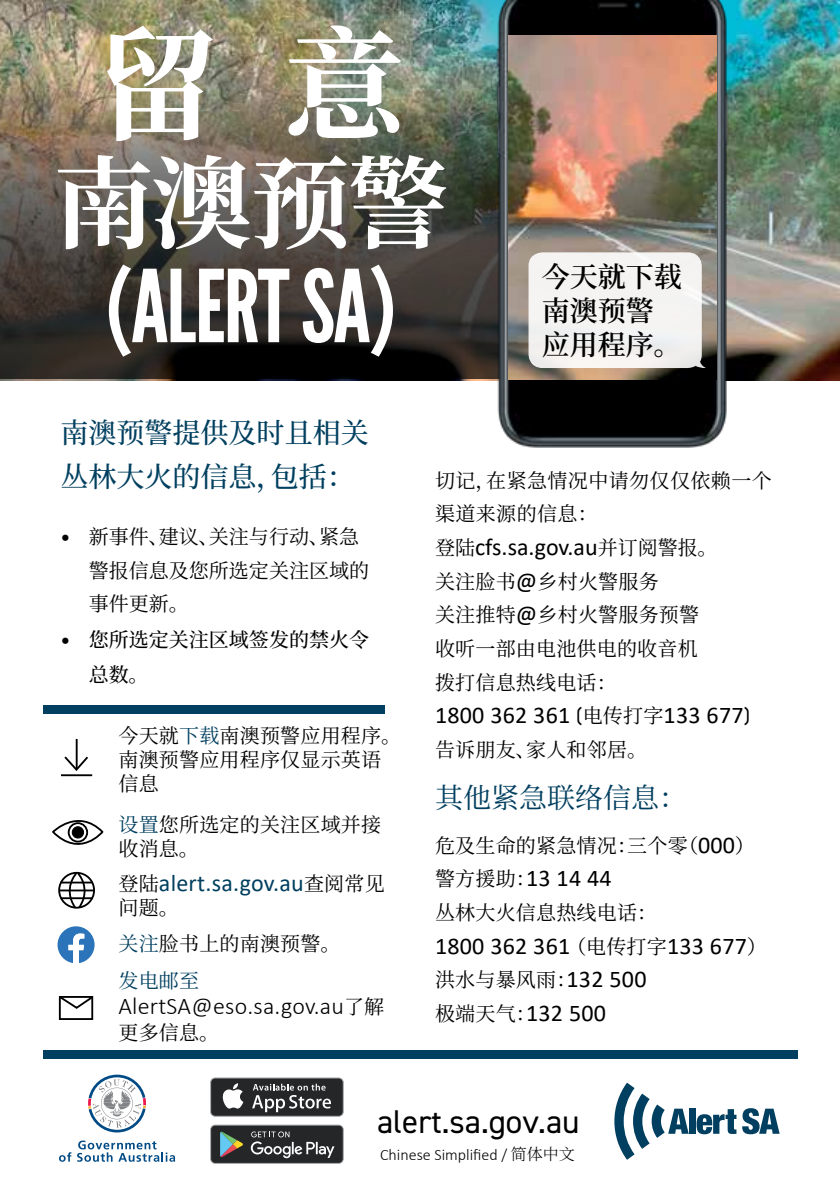
<style>
.page{position:relative;width:840px;height:1191px;background:#fff}
.page>*{position:absolute;margin:0;border:0;box-sizing:border-box;transform-origin:0 0}
.t1{font:700 122px "Noto Serif SC";color:#fff}
.t2{font:100px "League Gothic";letter-spacing:-.02em;color:#fff}
.t3{font:700 100px "Noto Serif SC";color:#fff}
.t4{font:33px "DIN2014";color:#000}
.t5{font:500 28px/44px "Noto Serif SC";color:#003f5f}
.t6{font:600 28px/34px "Noto Serif SC";color:#000}
.t7{font:28px "Noto Serif SC";color:#003f5f}
.t8{font:24px "Calibri";letter-spacing:.01em;color:#000}
.t9{font:300 24px "Calibri";letter-spacing:.01em;color:#000}
.t10{font:24px "Calibri";letter-spacing:.01em;color:#003f5f}
.t11{font:20px/33.6px "Noto Serif SC";letter-spacing:.01em;color:#000}
.t12{font:500 20px/35.4px "Noto Serif SC";color:#000}
.t13{font:20px "Noto Serif SC";color:#003f5f}
.t14{font:300 16px "Calibri";color:#000}
.s1{font-family:"Calibri"}
.s2{font-family:"Calibri";font-weight:400}
.s3{color:#003f5f}
.s4{font-family:"Noto Serif SC";font-size:20px;color:#000}
.s5{font-family:"Noto Serif SC";font-weight:400;font-size:20px}
.s6{font-family:"Noto Serif SC";font-size:20px}
.s7{font-family:"Calibri";font-size:24px}
.s8{font-family:"DIN2014";font-size:20px}
.s9{font-family:"Noto Serif SC"}
</style>
<div class="page">
<div style="left:689px;top:1108px;width:6px;height:25px;background:#003f5f"></div>
<svg style="left:696px;top:1108px;width:83px;height:26px"></svg>
<svg style="left:614px;top:1082px;width:74px;height:77px"></svg>
<svg style="left:88px;top:1074px;width:58px;height:58px"></svg>
<svg style="left:59px;top:1152px;width:12px;height:9px"></svg>
<svg style="left:77px;top:1140px;width:98px;height:21px"></svg>
<img style="left:0;top:0;width:839px;height:380px">
<svg style="left:0;top:85px;width:452px;height:294px;background:#514c43"></svg>
<img style="left:452px;top:0;width:311px;height:448px">
<img style="left:508px;top:35px;width:207px;height:345px">
<svg style="left:528px;top:252px;width:177px;height:116px"></svg>
<svg style="left:57px;top:926px;width:37px;height:37px"></svg>
<div style="left:58px;top:872px;width:37px;height:36px;border:2px solid #000;border-radius:50%"></div>
<svg style="left:62px;top:871px;width:30px;height:38px"></svg>
<hr style="left:59px;top:889px;width:35px;height:2px;background:#000">
<hr style="left:61px;top:881px;width:31px;height:2px;background:#000">
<hr style="left:61px;top:897px;width:31px;height:2px;background:#000">
<svg style="left:52px;top:820px;width:52px;height:25px"></svg>
<div style="left:68px;top:822px;width:20px;height:20px;border:2px solid #000;border-radius:50%"></div>
<div style="left:72px;top:826px;width:11px;height:12px;background:#000;border-radius:50%"></div>
<div style="left:72px;top:826px;width:12px;height:12px;border:1px solid #000;border-radius:50%"></div>
<div style="left:59px;top:996px;width:34px;height:24px;border:2px solid #000"></div>
<svg style="left:58px;top:996px;width:36px;height:14px"></svg>
<hr style="left:61px;top:774px;width:31px;height:2px;background:#000">
<hr style="left:76px;top:739px;width:2px;height:29px;background:#000">
<svg style="left:64px;top:754px;width:24px;height:17px"></svg>
<div style="left:43px;top:705px;width:342px;height:8px;background:#003f5f"></div>
<div style="left:43px;top:1050px;width:754px;height:9px;background:#003f5f"></div>
<svg style="left:210px;top:1077px;width:134px;height:87px"></svg>
<h1 class="t1" style="left:96px;top:17px;width:310px">留 意</h1>
<h2 class="t3" style="left:54px;top:147px;width:395px">南澳预警</h2>
<h2 class="t2" style="left:106px;top:247px;width:292px">(ALERT SA)</h2>
<h3 class="t6" style="left:541px;top:260px;width:141px">今天就下载南澳预警应用程序。</h3>
<h3 class="t5" style="left:60px;top:412px;width:309px">南澳预警提供及时且相关丛林大火的信息，包括：</h3>
<p class="t11" style="left:89px;top:520px;width:281px;text-indent:-28px"><span class="s1">•</span> 新事件、建议、关注与行动、紧急警报信息及您所选定关注区域的事件更新。</p>
<p class="t12" style="left:89px;top:622px;width:281px;text-indent:-28px"><span class="s2">•</span> 您所选定关注区域签发的禁火令总数。</p>
<p class="t11" style="left:118px;top:724px;width:284px;line-height:24px">今天就<span class="s3">下载</span>南澳预警应用程序。南澳预警应用程序仅显示英语信息</p>
<p class="t11" style="left:118px;top:813px;width:264px;line-height:24px"><span class="s3">设置</span>您所选定的关注区域并接收消息。</p>
<p class="t10" style="left:118px;top:866px;width:267px"><span class="s4">登陆</span>alert.sa.gov.au<span class="s4">查阅常见</span></p>
<p class="t11" style="left:118px;top:890px;width:223px;line-height:35.4px">问题。<br><span class="s3">关注</span>脸书上的南澳预警。</p>
<p class="t13" style="left:118px;top:969px;width:82px">发电邮至</p>
<p class="t9" style="left:118px;top:991px;width:267px">AlertSA@eso.sa.gov.au<span class="s5">了解</span></p>
<p class="t11" style="left:118px;top:1016px;width:102px">更多信息。</p>
<p class="t11" style="left:435px;top:464px;width:338px">切记，在紧急情况中请勿仅仅依赖一个渠道来源的信息：</p>
<p class="t8" style="left:435px;top:530px;width:284px"><span class="s6">登陆</span>cfs.sa.gov.au<span class="s6">并订阅警报。</span></p>
<p class="t11" style="left:435px;top:565px;width:265px">关注脸书<span class="s7">@</span>乡村火警服务<br>关注推特<span class="s7">@</span>乡村火警服务预警收听一部由电池供电的收音机拨打信息热线电话：</p>
<p class="t8" style="left:435px;top:698px;width:316px">1800 362 361 <span class="s8">(</span><span class="s6">电传打字</span>133 677<span class="s8">)</span></p>
<p class="t11" style="left:435px;top:733px;width:213px">告诉朋友、家人和邻居。</p>
<h3 class="t7" style="left:435px;top:781px;width:253px">其他紧急联络信息：</h3>
<p class="t11" style="left:435px;top:829px;width:321px">危及生命的紧急情况：三个零（<span class="s7">000</span>）</p>
<p class="t8" style="left:435px;top:861px;width:178px"><span class="s6">警方援助：</span>13 14 44</p>
<p class="t11" style="left:435px;top:896px;width:223px">丛林大火信息热线电话：</p>
<p class="t8" style="left:435px;top:929px;width:333px">1800 362 361<span class="s6">（电传打字</span>133 677<span class="s6">）</span></p>
<p class="t11" style="left:435px;top:963px;width:213px">洪水与暴风雨：<span class="s7">132 500</span></p>
<p class="t8" style="left:435px;top:996px;width:172px"><span class="s6">极端天气：</span>132 500</p>
<h3 class="t4" style="left:377px;top:1100px;width:204px">alert.sa.gov.au</h3>
<p class="t14" style="left:380px;top:1144px;width:196px">Chinese Simplified / <span class="s9">简体中文</span></p>
</div>
